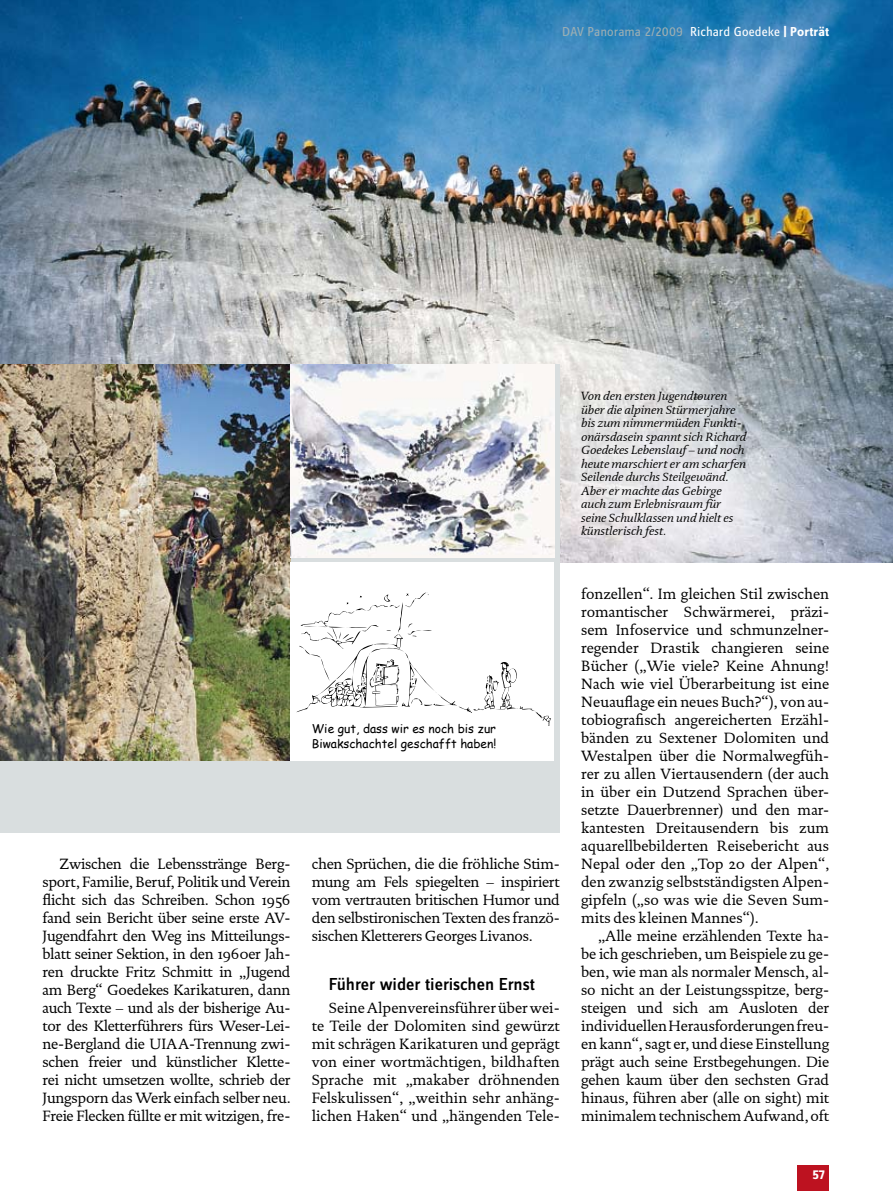
<style>
.page{position:relative;width:893px;height:1191px;background:#fff}
.page>*{position:absolute;margin:0;border:0;box-sizing:border-box;transform-origin:0 0}
.t1{font:500 18px "Zine Sans Dis";color:#000}
.t2{font:15px/18px "DTL Documenta ST";letter-spacing:-.01em;color:#000;text-align:justify}
.t3{font:13.5px "Zine Sans Dis";color:#9baeb3}
.t4{font:700 13.5px "Zine Sans Dis";color:#fff}
.t5{font:italic 12px/13.5px "DTL Documenta ST";color:#000}
.t6{font:12px/15px "Comic Sans MS";color:#000}
.s1{color:#fff}
.s2{font-weight:700;color:#fff}
</style>
<div class="page">
<img style="left:0;top:0;width:893px;height:563px">
<div style="left:0;top:365px;width:560px;height:468px;background:#d9dedf"></div>
<img style="left:0;top:365px;width:291px;height:396px">
<div style="left:291px;top:563px;width:263px;height:198px;background:#fff"></div>
<svg style="left:296px;top:592px;width:255px;height:134px"></svg>
<img style="left:291px;top:365px;width:263px;height:192px">
<div style="left:797px;top:1165px;width:32px;height:26px;background:#bd1220"></div>
<p class="t3" style="left:562px;top:25px;width:268px">DAV Panorama 2/2009 <span class="s1">Richard Goedeke</span> <span class="s2">| Porträt</span></p>
<p class="t6" style="left:312px;top:720px;width:186px">Wie gut, dass wir es noch bis zur<br>Biwakschachtel geschafft haben!</p>
<p class="t2" style="left:43px;top:855px;width:250px;text-indent:17px">Zwischen die Lebensstränge Berg&shy;sport, Familie, Beruf, Politik und Verein flicht sich das Schreiben. Schon 1956 fand sein Bericht über seine erste AV-Jugendfahrt den Weg ins Mitteilungs&shy;blatt seiner Sektion, in den 1960er Jah&shy;ren druckte Fritz Schmitt in „Jugend am Berg“ Goedekes Karikaturen, dann auch Texte – und als der bisherige Au&shy;tor des Kletterführers fürs Weser-Lei&shy;ne-Bergland die UIAA-Trennung zwi&shy;schen freier und künstlicher Klette&shy;rei nicht umsetzen wollte, schrieb der Jungsporn das Werk einfach selber neu.<br>Freie Flecken füllte er mit witzigen, fre-</p>
<p class="t2" style="left:312px;top:855px;width:250px">chen Sprüchen, die die fröhliche Stim&shy;mung am Fels spiegelten – inspiriert vom vertrauten britischen Humor und den selbstironischen Texten des franzö&shy;sischen Kletterers Georges Livanos.</p>
<p class="t1" style="left:329px;top:975px;width:207px">Führer wider tierischen Ernst</p>
<p class="t2" style="left:312px;top:999px;width:250px;text-indent:17px">Seine Alpenvereinsführer über wei&shy;te Teile der Dolomiten sind gewürzt mit schrägen Karikaturen und geprägt von einer wortmächtigen, bildhaften Sprache mit „makaber dröhnenden Felskulissen“, „weithin sehr anhäng&shy;lichen Haken“ und „hängenden Tele-</p>
<p class="t5" style="left:581px;top:389px;width:167px">Von den ersten Jugendtouren über die alpinen Stürmerjahre bis zum nimmermüden Funkti&shy;onärsdasein spannt sich Richard<br>Goedekes Lebenslauf – und noch heute marschiert er am scharfen<br>Seilende durchs Steilgewänd.<br>Aber er machte das Gebirge auch zum Erlebnisraum für seine Schulklassen und hielt es künstlerisch fest.</p>
<p class="t2" style="left:581px;top:585px;width:250px">fonzellen“. Im gleichen Stil zwischen romantischer Schwärmerei, präzi&shy;sem Infoservice und schmunzelner&shy;regender Drastik changieren seine Bücher („Wie viele? Keine Ahnung!<br>Nach wie viel Überarbeitung ist eine Neuauflage ein neues Buch?“), von au&shy;tobiografisch angereicherten Erzähl&shy;bänden zu Sextener Dolomiten und Westalpen über die Normalwegfüh&shy;rer zu allen Viertausendern (der auch in über ein Dutzend Sprachen über&shy;setzte Dauerbrenner) und den mar&shy;kantesten Dreitausendern bis zum aquarellbebilderten Reisebericht aus Nepal oder den „Top 20 der Alpen“, den zwanzig selbstständigsten Alpen&shy;gipfeln („so was wie die Seven Sum&shy;mits des kleinen Mannes“).</p>
<p class="t2" style="left:581px;top:927px;width:250px;text-indent:17px">„Alle meine erzählenden Texte ha&shy;be ich geschrieben, um Beispiele zu ge&shy;ben, wie man als normaler Mensch, al&shy;so nicht an der Leistungsspitze, berg&shy;steigen und sich am Ausloten der individuellen Herausforderungen freu&shy;en kann“, sagt er, und diese Einstellung prägt auch seine Erstbegehungen. Die gehen kaum über den sechsten Grad hinaus, führen aber (alle on sight) mit minimalem technischem Aufwand, oft</p>
<p class="t4" style="left:812px;top:1167px;width:14px">57</p>
</div>
